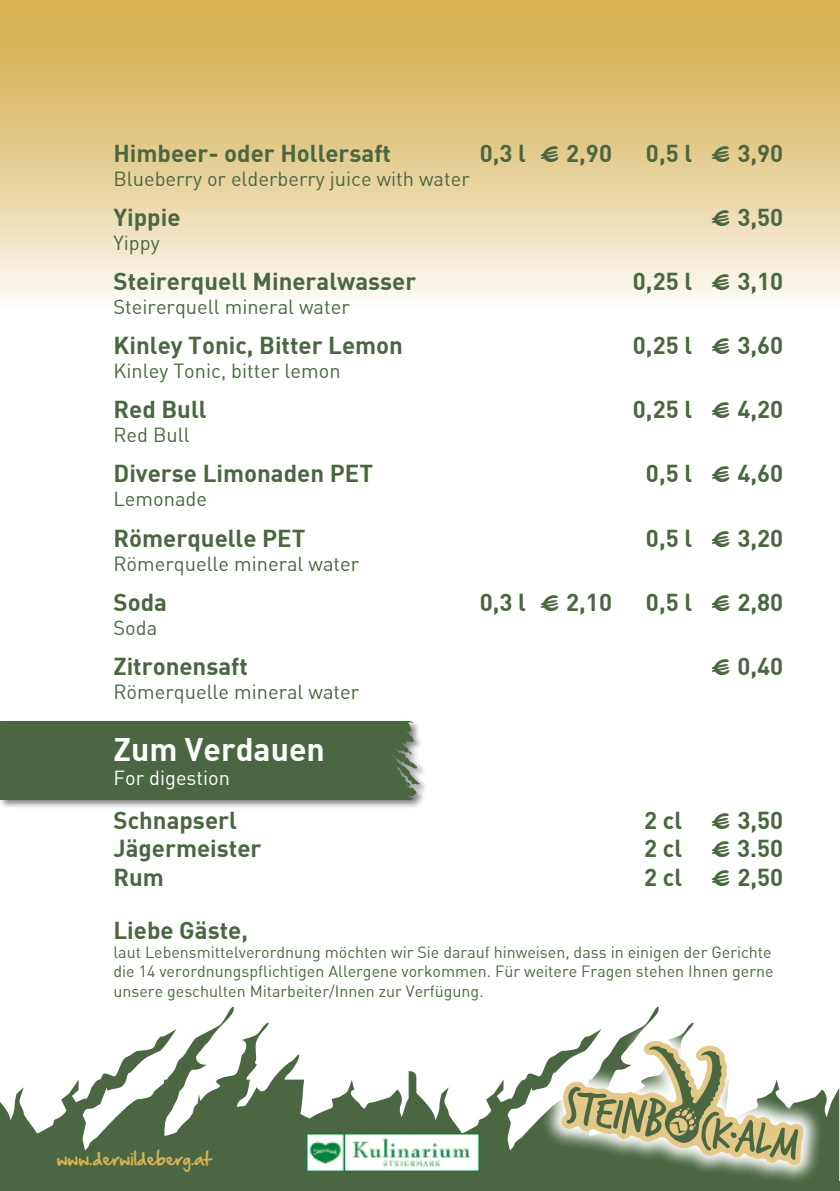
<style>
.page{position:relative;width:840px;height:1191px;background:#fff}
.page>*{position:absolute;margin:0;border:0;box-sizing:border-box;transform-origin:0 0}
.t1{font:700 32px "DI Nbek";color:#fff}
.t2{font:700 24px "DI Nbek";color:#4a6741}
.t3{font:20px "DIN Bek";color:#4a6741}
.t4{font:20px "DIN Bek";color:#fff}
.t5{font:16px/19.2px "DIN Bek";color:#4a6741;text-align:justify}
.t6{font:16px "Hand Of Sean";color:#d7b254}
.s1{font-family:"Hand Of Sean";font-weight:400}
</style>
<div class="page">
<svg style="left:0;top:1006px;width:533px;height:175px"></svg>
<div style="left:0;top:1181px;width:839px;height:10px;background:#4a6741"></div>
<svg style="left:0;top:0;width:839px;height:298px;background:#e5ce93"></svg>
<img style="left:306px;top:1133px;width:173px;height:38px">
<svg style="left:533px;top:1006px;width:306px;height:175px"></svg>
<svg style="left:560px;top:1040px;width:243px;height:125px"></svg>
<div style="left:0;top:719px;width:428px;height:90px;background:#000;opacity:.5"></div>
<div style="left:0;top:721px;width:420px;height:78px;background:#4a6741"></div>
<p class="t2" style="left:113px;top:137px;width:279px">Himbeer- oder Hollersaft</p>
<p class="t2" style="left:479px;top:137px;width:134px">0,3 l <span class="s1">€</span> 2,90</p>
<p class="t2" style="left:645px;top:137px;width:139px">0,5 l <span class="s1">€</span> 3,90</p>
<p class="t3" style="left:113px;top:166px;width:357px">Blueberry or elderberry juice with water</p>
<p class="t2" style="left:113px;top:201px;width:68px">Yippie</p>
<p class="t2" style="left:711px;top:201px;width:73px"><span class="s1">€</span> 3,50</p>
<p class="t3" style="left:113px;top:230px;width:48px">Yippy</p>
<p class="t2" style="left:113px;top:265px;width:304px">Steirerquell Mineralwasser</p>
<p class="t2" style="left:632px;top:265px;width:152px">0,25 l <span class="s1">€</span> 3,10</p>
<p class="t3" style="left:113px;top:294px;width:238px">Steirerquell mineral water</p>
<p class="t2" style="left:113px;top:330px;width:291px">Kinley Tonic, Bitter Lemon</p>
<p class="t2" style="left:632px;top:330px;width:152px">0,25 l <span class="s1">€</span> 3,60</p>
<p class="t3" style="left:113px;top:358px;width:228px">Kinley Tonic, bitter lemon</p>
<p class="t2" style="left:113px;top:394px;width:95px">Red Bull</p>
<p class="t2" style="left:632px;top:394px;width:152px">0,25 l <span class="s1">€</span> 4,20</p>
<p class="t3" style="left:113px;top:422px;width:78px">Red Bull</p>
<p class="t2" style="left:113px;top:458px;width:261px">Diverse Limonaden PET</p>
<p class="t2" style="left:645px;top:458px;width:139px">0,5 l <span class="s1">€</span> 4,60</p>
<p class="t3" style="left:113px;top:487px;width:95px">Lemonade</p>
<p class="t2" style="left:113px;top:522px;width:193px">Römerquelle PET</p>
<p class="t2" style="left:645px;top:522px;width:139px">0,5 l <span class="s1">€</span> 3,20</p>
<p class="t3" style="left:113px;top:551px;width:247px">Römerquelle mineral water</p>
<p class="t2" style="left:113px;top:586px;width:55px">Soda</p>
<p class="t2" style="left:479px;top:586px;width:134px">0,3 l <span class="s1">€</span> 2,10</p>
<p class="t2" style="left:645px;top:586px;width:139px">0,5 l <span class="s1">€</span> 2,80</p>
<p class="t3" style="left:113px;top:615px;width:45px">Soda</p>
<p class="t2" style="left:113px;top:650px;width:136px">Zitronensaft</p>
<p class="t2" style="left:711px;top:650px;width:73px"><span class="s1">€</span> 0,40</p>
<p class="t3" style="left:113px;top:679px;width:247px">Römerquelle mineral water</p>
<h1 class="t1" style="left:113px;top:729px;width:213px">Zum Verdauen</h1>
<p class="t4" style="left:113px;top:765px;width:118px">For digestion</p>
<p class="t2" style="left:113px;top:804px;width:125px">Schnapserl</p>
<p class="t2" style="left:643px;top:804px;width:140px">2 cl <span class="s1">€</span> 3,50</p>
<p class="t2" style="left:113px;top:833px;width:149px">Jägermeister</p>
<p class="t2" style="left:643px;top:833px;width:140px">2 cl <span class="s1">€</span> 3.50</p>
<p class="t2" style="left:113px;top:861px;width:52px">Rum</p>
<p class="t2" style="left:643px;top:861px;width:140px">2 cl <span class="s1">€</span> 2,50</p>
<p class="t2" style="left:113px;top:914px;width:136px">Liebe Gäste,</p>
<p class="t5" style="left:113px;top:942px;width:661px">laut Lebensmittelverordnung möchten wir Sie darauf hinweisen, dass in einigen der Gerichte die 14 verordnungspflichtigen Allergene vorkommen. Für weitere Fragen stehen Ihnen gerne unsere geschulten Mitarbeiter/Innen zur Verfügung.</p>
<p class="t6" style="left:57px;top:1144px;width:156px">www.derwildeberg.at</p>
</div>
